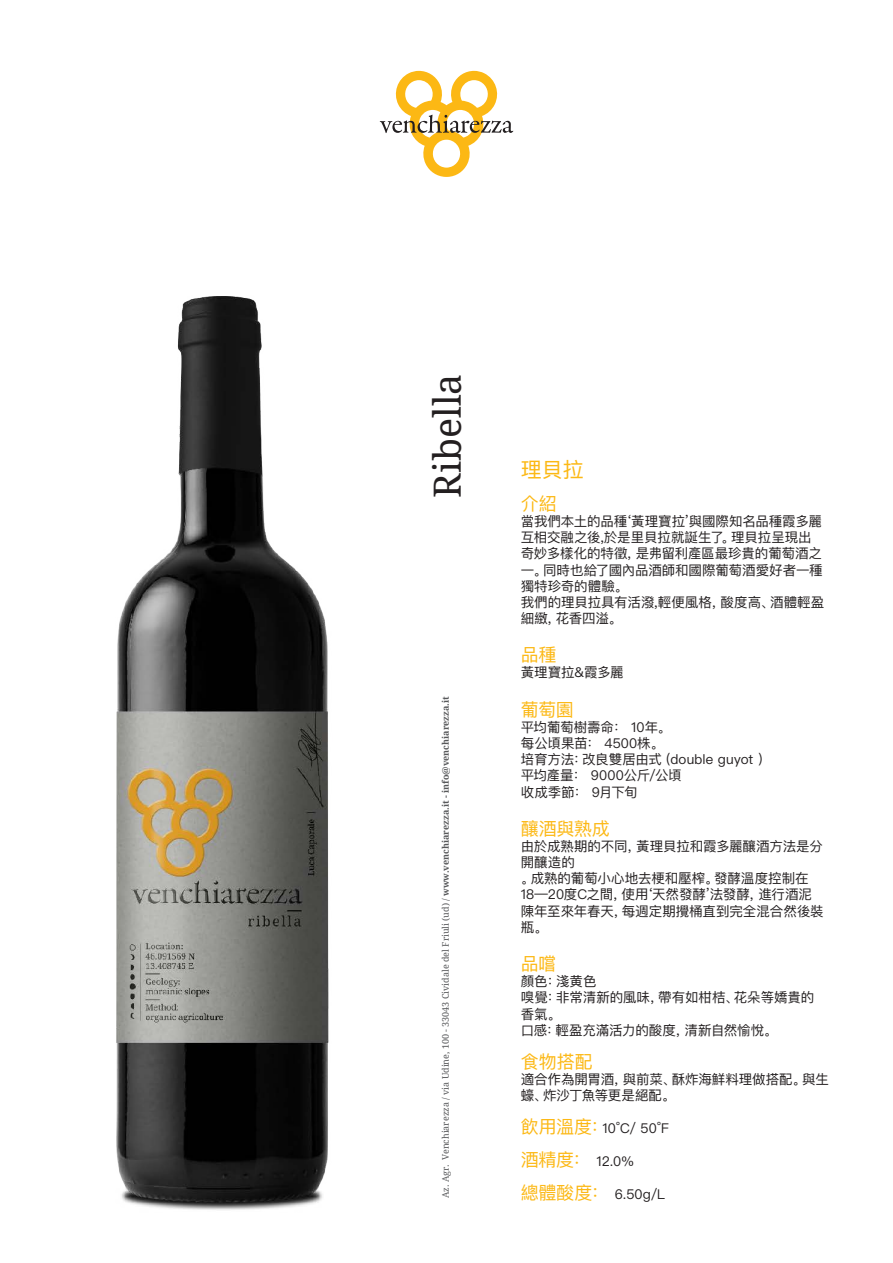
<style>
.page{position:relative;width:893px;height:1263px;background:#fff}
.page>*{position:absolute;margin:0;border:0;box-sizing:border-box;transform-origin:0 0}
.t1{font:37.5px "Droid Serif";color:#231f20}
.t2{font:21px "Ping Fang SC";color:#fcb814}
.t3{font:18px "Ping Fang SC";letter-spacing:-.015em;color:#fcb814}
.t4{font:13.5px/16.2px "Ping Fang SC";letter-spacing:-.005em;color:#231f20}
.t5{font:9px "Droid Serif";color:#57585a}
.s1{font-weight:700}
.s2{font-size:18px;color:#fcb814}
</style>
<div class="page">
<svg style="left:380px;top:71px;width:133px;height:106px"></svg>
<img style="left:116px;top:296px;width:213px;height:914px">
<h1 class="t1" style="left:426px;top:498px;width:126px;rotate:-90deg">Ribella</h1>
<p class="t5" style="left:440px;top:1198px;width:503px;rotate:-90deg">Az. Agr. Venchiarezza / via Udine, 100 - 33043 Cividale del Friuli (ud) / <span class="s1">www.venchiarezza.it - info@venchiarezza.it</span></p>
<h2 class="t2" style="left:521px;top:456px;width:64px">理貝拉</h2>
<h3 class="t3" style="left:521px;top:492px;width:37px">介紹</h3>
<p class="t4" style="left:521px;top:513px;width:305px">當我們本⼟的品種‘黃理寶拉’與國際知名品種霞多麗互相交融之後,於是⾥貝拉就誕生了。理貝拉呈現出奇妙多樣化的特徵, 是弗留利產區最珍貴的葡萄酒之一。同時也給了國內品酒師和國際葡萄酒愛好者一種獨特珍奇的體驗。<br>我們的理貝拉具有活潑,輕便風格，酸度高、酒體輕盈細緻, 花香四溢。</p>
<h3 class="t3" style="left:521px;top:644px;width:37px">品種</h3>
<p class="t4" style="left:521px;top:664px;width:104px">黃理寶拉&amp;霞多麗</p>
<h3 class="t3" style="left:521px;top:698px;width:54px">葡萄園</h3>
<p class="t4" style="left:521px;top:719px;width:252px">平均葡萄樹壽命： 10年。<br>每公頃果苗： 4500株。<br>培育⽅法：改良雙居由式（double guyot ）平均產量： 9000公斤/公頃<br>收成季節： 9⽉下旬</p>
<h3 class="t3" style="left:521px;top:817px;width:91px">釀酒與熟成</h3>
<p class="t4" style="left:521px;top:838px;width:305px">由於成熟期的不同，黃理貝拉和霞多麗釀酒⽅法是分開釀造的<br>。成熟的葡萄⼩⼼地去梗和壓榨。發酵溫度控制在<br>18—20度C之間，使⽤‘天然發酵’法發酵，進行酒泥陳年至來年春天，每週定期攪桶直到完全混合然後裝瓶。</p>
<h3 class="t3" style="left:521px;top:952px;width:37px">品嚐</h3>
<p class="t4" style="left:521px;top:973px;width:295px">顏⾊：淺⻩⾊<br>嗅覺：非常清新的風味，帶有如柑桔、花朵等嬌貴的香氣。<br>⼝感：輕盈充滿活⼒的酸度，清新⾃ 然愉悅。</p>
<h3 class="t3" style="left:521px;top:1050px;width:73px">⾷物搭配</h3>
<p class="t4" style="left:521px;top:1071px;width:310px">適合作為開胃酒，與前菜、酥炸海鮮料理做搭配。與生蠔、炸沙丁魚等更是絕配。</p>
<p class="t4" style="left:521px;top:1120px;width:150px"><span class="s2">飲⽤溫度：</span>10°C/ 50°F</p>
<p class="t4" style="left:521px;top:1153px;width:115px"><span class="s2">酒精度：</span> 12.0%</p>
<p class="t4" style="left:521px;top:1186px;width:146px"><span class="s2">總體酸度：</span> 6.50g/L</p>
</div>
